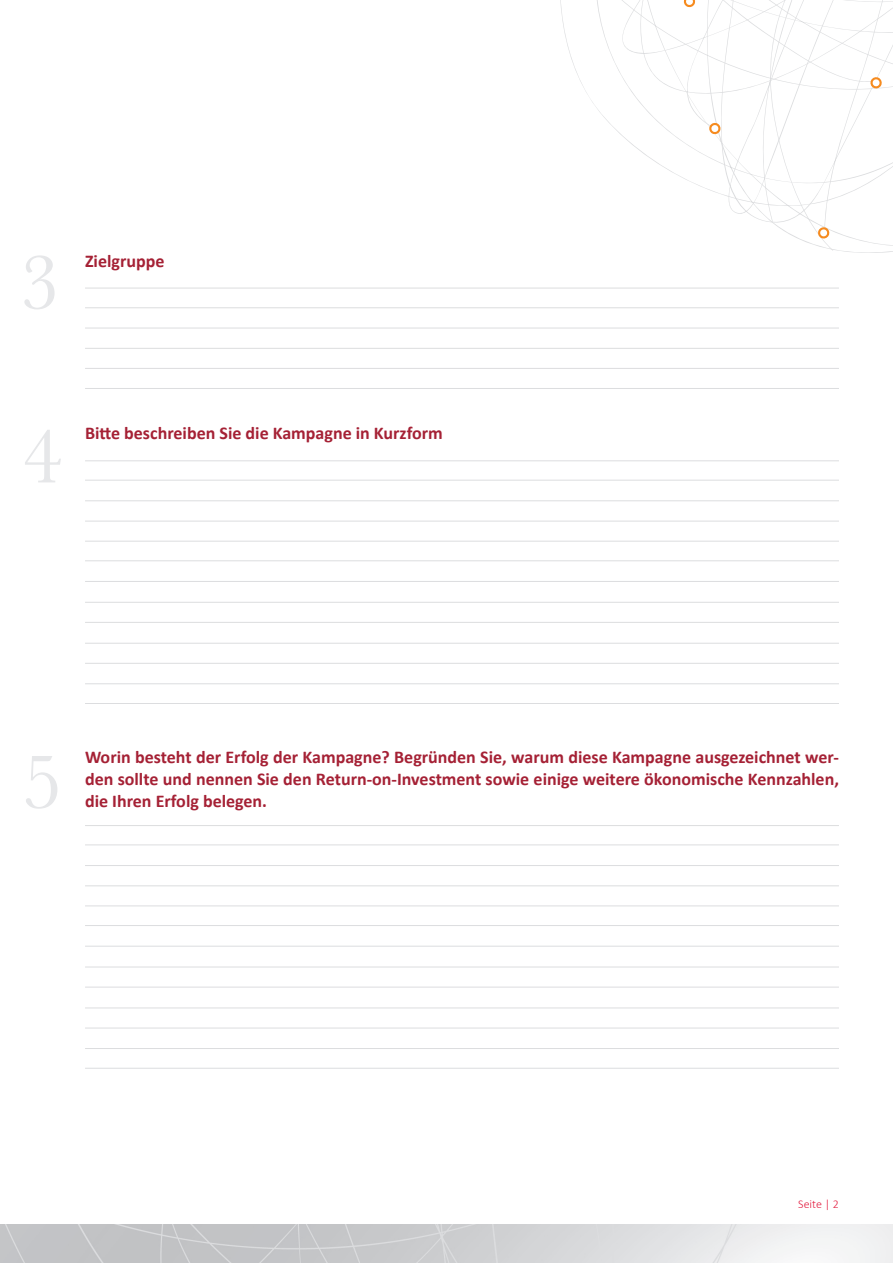
<style>
.page{position:relative;width:893px;height:1263px;background:#fff}
.page>*{position:absolute;margin:0;border:0;box-sizing:border-box;transform-origin:0 0}
.t1{font:80.4px "Baskerville";color:#e6e7e9}
.t2{font:700 18px/21.6px "Calibri";color:#a52135;text-align:justify}
.t3{font:300 12px "Calibri";color:#e31b3e}
</style>
<div class="page">
<svg style="left:617px;top:0;width:276px;height:251px"></svg>
<img style="left:0;top:1224px;width:893px;height:39px">
<hr style="left:85px;top:460px;width:754px;height:1px;background:#dcdddf">
<hr style="left:85px;top:560px;width:754px;height:1px;background:#dcdddf">
<hr style="left:85px;top:643px;width:754px;height:1px;background:#dcdddf">
<hr style="left:85px;top:480px;width:754px;height:1px;background:#dcdddf">
<hr style="left:85px;top:581px;width:754px;height:1px;background:#dcdddf">
<hr style="left:85px;top:683px;width:754px;height:1px;background:#dcdddf">
<hr style="left:85px;top:500px;width:754px;height:1px;background:#dcdddf">
<hr style="left:85px;top:602px;width:754px;height:1px;background:#dcdddf">
<hr style="left:85px;top:703px;width:754px;height:1px;background:#dcdddf">
<hr style="left:85px;top:521px;width:754px;height:1px;background:#dcdddf">
<hr style="left:85px;top:622px;width:754px;height:1px;background:#dcdddf">
<hr style="left:85px;top:541px;width:754px;height:1px;background:#dcdddf">
<hr style="left:85px;top:663px;width:754px;height:1px;background:#dcdddf">
<hr style="left:85px;top:825px;width:754px;height:1px;background:#dcdddf">
<hr style="left:85px;top:925px;width:754px;height:1px;background:#dcdddf">
<hr style="left:85px;top:1007px;width:754px;height:1px;background:#dcdddf">
<hr style="left:85px;top:844px;width:754px;height:1px;background:#dcdddf">
<hr style="left:85px;top:946px;width:754px;height:1px;background:#dcdddf">
<hr style="left:85px;top:1048px;width:754px;height:1px;background:#dcdddf">
<hr style="left:85px;top:865px;width:754px;height:1px;background:#dcdddf">
<hr style="left:85px;top:967px;width:754px;height:1px;background:#dcdddf">
<hr style="left:85px;top:1068px;width:754px;height:1px;background:#dcdddf">
<hr style="left:85px;top:885px;width:754px;height:1px;background:#dcdddf">
<hr style="left:85px;top:987px;width:754px;height:1px;background:#dcdddf">
<hr style="left:85px;top:905px;width:754px;height:1px;background:#dcdddf">
<hr style="left:85px;top:1028px;width:754px;height:1px;background:#dcdddf">
<hr style="left:85px;top:288px;width:754px;height:1px;background:#dcdddf">
<hr style="left:85px;top:307px;width:754px;height:1px;background:#dcdddf">
<hr style="left:85px;top:328px;width:754px;height:1px;background:#dcdddf">
<hr style="left:85px;top:348px;width:754px;height:1px;background:#dcdddf">
<hr style="left:85px;top:388px;width:754px;height:1px;background:#dcdddf">
<hr style="left:85px;top:368px;width:754px;height:1px;background:#dcdddf">
<h1 class="t1" style="left:20px;top:231px;width:42px">3</h1>
<p class="t2" style="left:85px;top:250px;width:81px">Zielgruppe</p>
<h1 class="t1" style="left:22px;top:405px;width:42px">4</h1>
<p class="t2" style="left:85px;top:423px;width:359px">Bitte beschreiben Sie die Kampagne in Kurzform</p>
<h1 class="t1" style="left:22px;top:730px;width:42px">5</h1>
<p class="t2" style="left:85px;top:747px;width:755px">Worin besteht der Erfolg der Kampagne? Begründen Sie, warum diese Kampagne ausgezeichnet wer&shy;den sollte und nennen Sie den Return-on-Investment sowie einige weitere ökonomische Kennzahlen, die Ihren Erfolg belegen.</p>
<p class="t3" style="left:798px;top:1196px;width:42px">Seite | 2</p>
</div>
